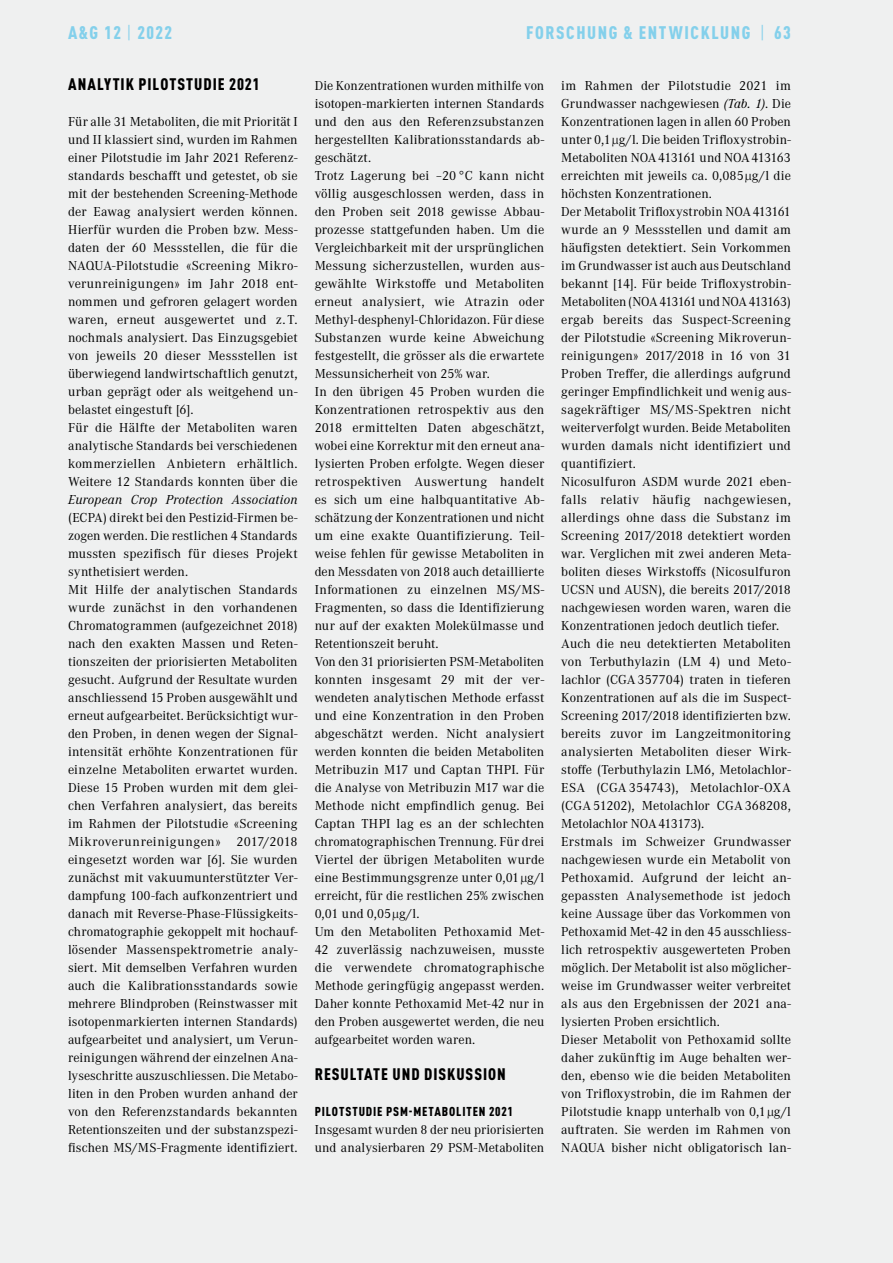
<style>
.page{position:relative;width:893px;height:1263px;background:#eff0f0}
.page>*{position:absolute;margin:0;border:0;box-sizing:border-box;transform-origin:0 0}
.t1{font:900 condensed 18px "DINOT";letter-spacing:.09em;color:#84d0eb}
.t2{font:900 condensed 16.5px "DINOT";letter-spacing:.055em;color:#000}
.t3{font:13.5px/18px "Corporate A";letter-spacing:.005em;color:#000}
.t4{font:italic 13.5px "Corporate A";letter-spacing:.025em;color:#000}
.t5{font:900 condensed 12.75px "DINOT";letter-spacing:.07em;color:#000}
.s1{font-weight:400}
.s2{font-style:italic}
</style>
<div class="page">
<h1 class="t1" style="left:68px;top:22px;width:106px">A&amp;G 12 <span class="s1">|</span> 2022</h1>
<h1 class="t1" style="left:526px;top:22px;width:266px">FORSCHUNG &amp; ENTWICKLUNG <span class="s1">|</span> 63</h1>
<p class="t2" style="left:68px;top:74px;width:193px">ANALYTIK PILOTSTUDIE 2021</p>
<p class="t3" style="left:68px;top:112px;width:231px">Für alle 31 Metaboliten, die mit Priorität I und II klassiert sind, wurden im Rahmen einer Pilotstudie im Jahr 2021 Referenz&shy;standards beschaft und getestet, ob sie mit der bestehenden Screening-Methode der Eawag analysiert werden können.<br>Hierfür wurden die Proben bzw. Mess&shy;daten der 60 Messstellen, die für die NAQUA-Pilotstudie «Screening Mikro&shy;verunreinigungen» im Jahr 2018 ent&shy;nommen und gefroren gelagert worden waren, erneut ausgewertet und z. T. nochmals analysiert. Das Einzugsgebiet von jeweils 20 dieser Messstellen ist überwiegend landwirtschaftlich genutzt, urban geprägt oder als weitgehend un&shy;belastet eingestuft [6].<br>Für die Hälfte der Metaboliten waren analytische Standards bei verschiedenen kommerziellen Anbietern erhältlich.<br>Weitere 12 Standards konnten über die</p>
<p class="t4" style="left:68px;top:490px;width:231px">European Crop Protection Association</p>
<p class="t3" style="left:68px;top:508px;width:231px">(ECPA) direkt bei den Pestizid-Firmen be&shy;zogen werden. Die restlichen 4 Standards mussten spezifsch für dieses Projekt synthetisiert werden.<br>Mit Hilfe der analytischen Standards wurde zunächst in den vorhandenen Chromatogrammen (aufgezeichnet 2018) nach den exakten Massen und Reten&shy;tionszeiten der priorisierten Metaboliten gesucht. Aufgrund der Resultate wurden anschliessend 15 Proben ausgewählt und erneut aufgearbeitet. Berücksichtigt wur&shy;den Proben, in denen wegen der Signal&shy;intensität erhöhte Konzentrationen für einzelne Metaboliten erwartet wurden.<br>Diese 15 Proben wurden mit dem glei&shy;chen Verfahren analysiert, das bereits im Rahmen der Pilotstudie «Screening Mikroverunreinigungen» 2017/2018 eingesetzt worden war [6]. Sie wurden zunächst mit vakuumunterstützter Ver&shy;dampfung 100-fach aufkonzentriert und danach mit Reverse-Phase-Flüssigkeits&shy;chromatographie gekoppelt mit hochauf&shy;lösender Massenspektrometrie analy&shy;siert. Mit demselben Verfahren wurden auch die Kalibrationsstandards sowie mehrere Blindproben (Reinstwasser mit isotopenmarkierten internen Standards) aufgearbeitet und analysiert, um Verun&shy;reinigungen während der einzelnen Ana&shy;lyseschritte auszuschliessen. Die Metabo&shy;liten in den Proben wurden anhand der von den Referenzstandards bekannten Retentionszeiten und der substanzspezi&shy;fschen MS/MS-Fragmente identifziert.</p>
<p class="t3" style="left:561px;top:76px;width:231px">im Rahmen der Pilotstudie 2021 im Grundwasser nachgewiesen <span class="s2">(Tab. 1)</span>. Die Konzentrationen lagen in allen 60 Proben unter 0,1 µg/l. Die beiden Trifoxystrobin-Metaboliten NOA 413161 und NOA 413163 erreichten mit jeweils ca. 0,085 µg/l die höchsten Konzentrationen.<br>Der Metabolit Trifoxystrobin NOA 413161 wurde an 9 Messstellen und damit am häufgsten detektiert. Sein Vorkommen im Grundwasser ist auch aus Deutschland bekannt [14]. Für beide Trifoxystrobin-Metaboliten (NOA 413161 und NOA 413163) ergab bereits das Suspect-Screening der Pilotstudie «Screening Mikroverun&shy;reinigungen» 2017/2018 in 16 von 31<br>Proben Trefer, die allerdings aufgrund geringer Empfndlichkeit und wenig aus&shy;sagekräftiger MS/MS-Spektren nicht weiterverfolgt wurden. Beide Metaboliten wurden damals nicht identifziert und quantifziert.<br>Nicosulfuron ASDM wurde 2021 eben&shy;falls relativ häufig nachgewiesen, allerdings ohne dass die Substanz im Screening 2017/2018 detektiert worden war. Verglichen mit zwei anderen Meta&shy;boliten dieses Wirkstofs (Nicosulfuron UCSN und AUSN), die bereits 2017/2018 nachgewiesen worden waren, waren die Konzentrationen jedoch deutlich tiefer.<br>Auch die neu detektierten Metaboliten von Terbuthylazin (LM 4) und Meto&shy;lachlor (CGA 357704) traten in tieferen Konzentrationen auf als die im Suspect-Screening 2017/2018 identifzierten bzw. bereits zuvor im Langzeitmonitoring analysierten Metaboliten dieser Wirk&shy;stofe (Terbuthylazin LM6, Metolachlor-ESA (CGA 354743), Metolachlor-OXA (CGA 51202), Metolachlor CGA 368208, Metolachlor NOA 413173).<br>Erstmals im Schweizer Grundwasser nachgewiesen wurde ein Metabolit von Pethoxamid. Aufgrund der leicht an&shy;gepassten Analysemethode ist jedoch keine Aussage über das Vorkommen von Pethoxamid Met-42 in den 45 ausschliess&shy;lich retrospektiv ausgewerteten Proben möglich. Der Metabolit ist also möglicher&shy;weise im Grundwasser weiter verbreitet als aus den Ergebnissen der 2021 ana&shy;lysierten Proben ersichtlich.<br>Dieser Metabolit von Pethoxamid sollte daher zukünftig im Auge behalten wer&shy;den, ebenso wie die beiden Metaboliten von Trifoxystrobin, die im Rahmen der Pilotstudie knapp unterhalb von 0,1 µg/l auftraten. Sie werden im Rahmen von NAQUA bisher nicht obligatorisch lan-</p>
<p class="t3" style="left:315px;top:76px;width:231px">Die Konzentrationen wurden mithilfe von isotopen-markierten internen Standards und den aus den Referenzsubstanzen hergestellten Kalibrationsstandards ab&shy;geschätzt.<br>Trotz Lagerung bei –20 °C kann nicht völlig ausgeschlossen werden, dass in den Proben seit 2018 gewisse Abbau&shy;prozesse stattgefunden haben. Um die Vergleichbarkeit mit der ursprünglichen Messung sicherzustellen, wurden aus&shy;gewählte Wirkstofe und Metaboliten erneut analysiert, wie Atrazin oder Methyl-desphenyl-Chloridazon. Für diese Substanzen wurde keine Abweichung festgestellt, die grösser als die erwartete Messunsicherheit von 25% war.<br>In den übrigen 45 Proben wurden die Konzentrationen retrospektiv aus den 2018 ermittelten Daten abgeschätzt, wobei eine Korrektur mit den erneut ana&shy;lysierten Proben erfolgte. Wegen dieser retrospektiven Auswertung handelt es sich um eine halbquantitative Ab&shy;schätzung der Konzentrationen und nicht um eine exakte Quantifzierung. Teil&shy;weise fehlen für gewisse Metaboliten in den Messdaten von 2018 auch detaillierte Informationen zu einzelnen MS/MS-Fragmenten, so dass die Identifzierung nur auf der exakten Molekülmasse und Retentionszeit beruht.<br>Von den 31 priorisierten PSM-Metaboliten konnten insgesamt 29 mit der ver&shy;wendeten analytischen Methode erfasst und eine Konzentration in den Proben abgeschätzt werden. Nicht analysiert werden konnten die beiden Metaboliten Metribuzin M17 und Captan THPI. Für die Analyse von Metribuzin M17 war die Methode nicht empfndlich genug. Bei Captan THPI lag es an der schlechten chromatographischen Trennung. Für drei Viertel der übrigen Metaboliten wurde eine Bestimmungsgrenze unter 0,01 µg/l erreicht, für die restlichen 25% zwischen 0,01 und 0,05 µg/l.<br>Um den Metaboliten Pethoxamid Met-42 zuverlässig nachzuweisen, musste die verwendete chromatographische Methode geringfügig angepasst werden.<br>Daher konnte Pethoxamid Met-42 nur in den Proben ausgewertet werden, die neu aufgearbeitet worden waren.</p>
<h4 class="t2" style="left:315px;top:1064px;width:193px">RESULTATE UND DISKUSSION</h4>
<p class="t5" style="left:315px;top:1104px;width:200px">PILOTSTUDIE PSM-METABOLITEN 2021</p>
<p class="t3" style="left:315px;top:1120px;width:231px">Insgesamt wurden 8 der neu priorisierten und analysierbaren 29 PSM-Metaboliten</p>
</div>
